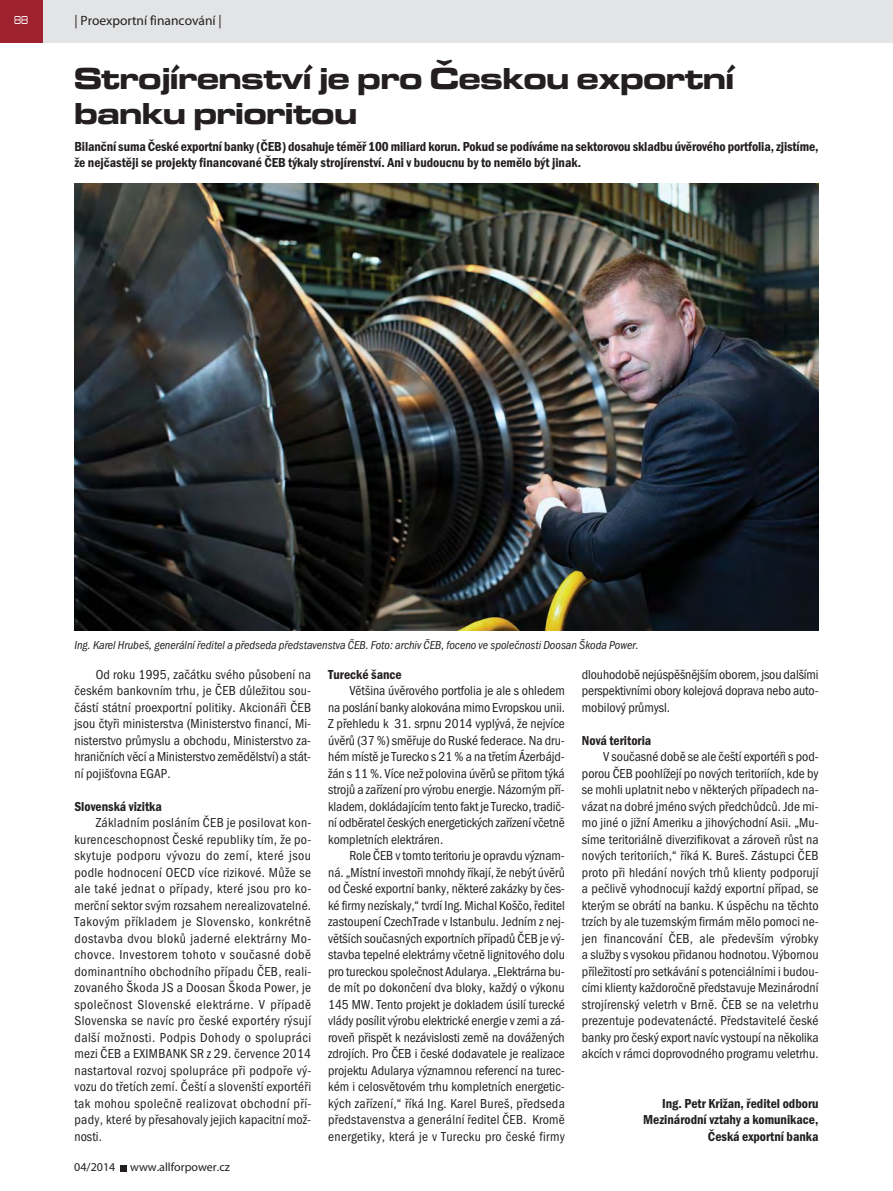
<style>
.page{position:relative;width:893px;height:1191px;background:#fff}
.page>*{position:absolute;margin:0;border:0;box-sizing:border-box;transform-origin:0 0}
.t1{font:700 expanded 31.5px/34.5px "Microgramma DOT";color:#231f20}
.t2{font:13.5px/16.5px "Franklin Got Itc TOT Boo Con";color:#231f20;text-align:justify}
.t3{font:13.5px/16.5px "Franklin Got Itc TOT Dem Con";color:#231f20;text-align:right}
.t4{font:13.5px "Myriad Pro";color:#231f20}
.t5{font:12px "Franklin Got Itc TOT Boo Con Ita";color:#231f20}
.t6{font:12px "Myriad Pro";color:#231f20}
.t7{font:500 expanded 12px "Microgramma DOT";color:#fff;scale:.7 1}
</style>
<div class="page">
<div style="left:43px;top:0;width:850px;height:43px;background:#e3e4e5"></div>
<div style="left:0;top:0;width:43px;height:43px;background:#9d212e"></div>
<svg style="left:120px;top:1165px;width:6px;height:6px"></svg>
<img style="left:74px;top:184px;width:745px;height:447px">
<p class="t7" style="left:14px;top:16px;width:21px">88</p>
<p class="t4" style="left:74px;top:15px;width:149px">| Proexportní financování |</p>
<h1 class="t1" style="left:74px;top:65px;width:661px">Strojírenství je pro Českou exportní banku prioritou</h1>
<p class="t3" style="left:74px;top:139px;width:746px;text-align:left">Bilanční suma České exportní banky (ČEB) dosahuje téměř 100 miliard korun. Pokud se podíváme na sektorovou skladbu úvěrového portfolia, zjistíme, že nejčastěji se projekty financované ČEB týkaly strojírenství. Ani v budoucnu by to nemělo být jinak.</p>
<p class="t5" style="left:74px;top:641px;width:566px">Ing. Karel Hrubeš, generální ředitel a předseda představenstva ČEB. Foto: archiv ČEB, foceno ve společnosti Doosan Škoda Power.</p>
<p class="t2" style="left:74px;top:667px;width:238px;text-indent:21px">Od roku 1995, začátku svého působení na českém bankovním trhu, je ČEB důležitou sou&shy;částí státní proexportní politiky. Akcionáři ČEB jsou čtyři ministerstva (Ministerstvo financí, Mi&shy;nisterstvo průmyslu a obchodu, Ministerstvo za&shy;hraničních věcí a Ministerstvo zemědělství) a stát&shy;ní pojišťovna EGAP.</p>
<p class="t3" style="left:74px;top:799px;width:89px">Slovenská vizitka</p>
<p class="t2" style="left:74px;top:816px;width:239px;text-indent:21px">Základním posláním ČEB je posilovat kon&shy;kurenceschopnost České republiky tím, že po&shy;skytuje podporu vývozu do zemí, které jsou podle hodnocení OECD více rizikové. Může se ale také jednat o případy, které jsou pro ko&shy;merční sektor svým rozsahem nerealizovatelné.<br>Takovým příkladem je Slovensko, konkrétně dostavba dvou bloků jaderné elektrárny Mo&shy;chovce. Investorem tohoto v současné době dominantního obchodního případu ČEB, reali&shy;zovaného Škoda JS a Doosan Škoda Power, je společnost Slovenské elektrárne. V případě Slovenska se navíc pro české exportéry rýsují další možnosti. Podpis Dohody o spolupráci mezi ČEB a EXIMBANK SR z 29. července 2014 nastartoval rozvoj spolupráce při podpoře vý&shy;vozu do třetích zemí. Čeští a slovenští exportéři tak mohou společně realizovat obchodní pří&shy;pady, které by přesahovaly jejich kapacitní mož&shy;nosti.</p>
<p class="t6" style="left:74px;top:1162px;width:157px">04/2014 www.allforpower.cz</p>
<p class="t3" style="left:328px;top:667px;width:75px">Turecké šance</p>
<p class="t2" style="left:328px;top:683px;width:238px;text-indent:21px">Většina úvěrového portfolia je ale s ohledem na poslání banky alokována mimo Evropskou unii.<br>Z přehledu k 31. srpnu 2014 vyplývá, že nejvíce úvěrů (37 %) směřuje do Ruské federace. Na dru&shy;hém místě je Turecko s 21 % a na třetím Ázerbájd&shy;žán s 11 %. Více než polovina úvěrů se přitom týká strojů a zařízení pro výrobu energie. Názorným pří&shy;kladem, dokládajícím tento fakt je Turecko, tradič&shy;ní odběratel českých energetických zařízení včetně kompletních elektráren.</p>
<p class="t2" style="left:328px;top:848px;width:238px;text-indent:21px">Role ČEB v tomto teritoriu je opravdu význam&shy;ná. „Místní investoři mnohdy říkají, že nebýt úvěrů od České exportní banky, některé zakázky by čes&shy;ké firmy nezískaly,“ tvrdí Ing. Michal Koščo, ředitel zastoupení CzechTrade v Istanbulu. Jedním z nej&shy;větších současných exportních případů ČEB je vý&shy;stavba tepelné elektrárny včetně lignitového dolu pro tureckou společnost Adularya. „Elektrárna bu&shy;de mít po dokončení dva bloky, každý o výkonu 145 MW. Tento projekt je dokladem úsilí turecké vlády posílit výrobu elektrické energie v zemi a zá&shy;roveň přispět k nezávislosti země na dovážených zdrojích. Pro ČEB i české dodavatele je realizace projektu Adularya významnou referencí na turec&shy;kém i celosvětovém trhu kompletních energetic&shy;kých zařízení,“ říká Ing. Karel Bureš, předseda představenstva a generální ředitel ČEB. Kromě energetiky, která je v Turecku pro české firmy</p>
<p class="t2" style="left:582px;top:667px;width:238px">dlouhodobě nejúspěšnějším oborem, jsou dalšími perspektivními obory kolejová doprava nebo auto&shy;mobilový průmysl.</p>
<p class="t3" style="left:582px;top:733px;width:71px">Nová teritoria</p>
<p class="t2" style="left:582px;top:749px;width:238px;text-indent:21px">V současné době se ale čeští exportéři s pod&shy;porou ČEB poohlížejí po nových teritoriích, kde by se mohli uplatnit nebo v některých případech na&shy;vázat na dobré jméno svých předchůdců. Jde mi&shy;mo jiné o jižní Ameriku a jihovýchodní Asii. „Mu&shy;síme teritoriálně diverzifikovat a zároveň růst na nových teritoriích,“ říká K. Bureš. Zástupci ČEB proto při hledání nových trhů klienty podporují a pečlivě vyhodnocují každý exportní případ, se kterým se obrátí na banku. K úspěchu na těchto trzích by ale tuzemským firmám mělo pomoci ne&shy;jen financování ČEB, ale především výrobky a služby s vysokou přidanou hodnotou. Výbornou příležitostí pro setkávání s potenciálními i budou&shy;cími klienty každoročně představuje Mezinárodní strojírenský veletrh v Brně. ČEB se na veletrhu prezentuje podevatenácté. Představitelé české banky pro český export navíc vystoupí na několika akcích v rámci doprovodného programu veletrhu.</p>
<p class="t3" style="left:643px;top:1096px;width:177px">Ing. Petr Križan, ředitel odboru<br>Mezinárodní vztahy a komunikace,<br>Česká exportní banka</p>
</div>
